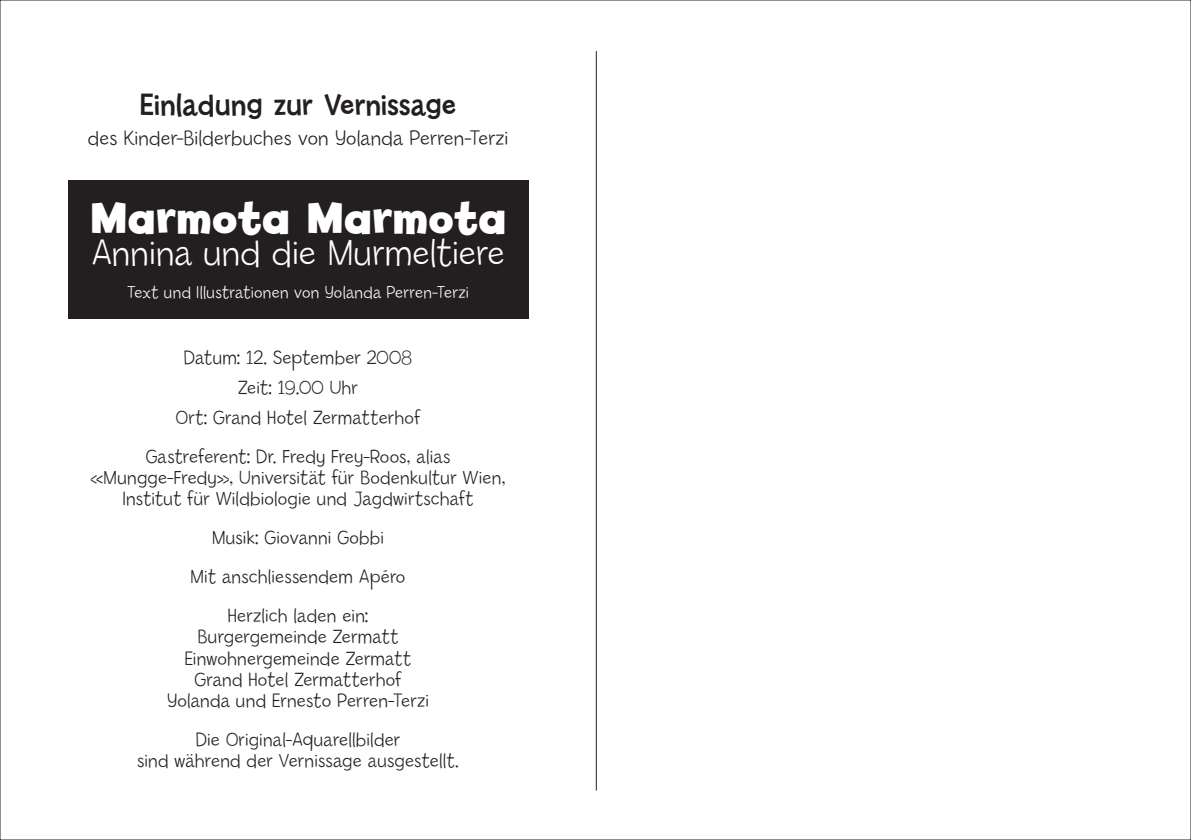
<style>
.page{position:relative;width:1191px;height:840px;background:#fff}
.page>*{position:absolute;margin:0;border:0;box-sizing:border-box;transform-origin:0 0}
.Absatzformat_1{font:700 46.2px "Billy";letter-spacing:.005em;color:#fff}
.Absatzformat_1-2{font:300 38.8px "Billy";letter-spacing:.005em;color:#fff}
.Absatzformat_1-3{font:32px "Billy";color:#231f20}
.Absatzformat_1-4{font:300 22px "Billy";letter-spacing:.005em;color:#231f20}
.Absatzformat_1-5{font:300 20.2px/21.2px "Billy";letter-spacing:.01em;color:#231f20;text-align:center}
.Absatzformat_1-6{font:300 18px "Billy";letter-spacing:.015em;color:#fff}
</style>
<div class="page">
<div style="left:68px;top:180px;width:460px;height:138px;background:#231f20"></div>
<hr style="left:596px;top:51px;width:1px;height:739px;background:#231f20">
<p class="Absatzformat_1-3" style="left:140px;top:87px;width:317px">Einladung zur Vernissage</p>
<p class="Absatzformat_1-4" style="left:88px;top:126px;width:422px">des Kinder-Bilderbuches von Yolanda Perren-Terzi</p>
<p class="Absatzformat_1" style="left:90px;top:192px;width:417px">Marmota Marmota</p>
<p class="Absatzformat_1-2" style="left:91px;top:231px;width:415px">Annina und die Murmeltiere</p>
<p class="Absatzformat_1-6" style="left:127px;top:281px;width:343px">Text und Illustrationen von Yolanda Perren-Terzi</p>
<p class="Absatzformat_1-5" style="left:184px;top:347px;width:230px">Datum: 12. September 2008</p>
<p class="Absatzformat_1-5" style="left:238px;top:377px;width:121px">Zeit: 19.00 Uhr</p>
<p class="Absatzformat_1-5" style="left:176px;top:406px;width:246px">Ort: Grand Hotel Zermatterhof</p>
<p class="Absatzformat_1-5" style="left:90px;top:445px;width:416px">Gastreferent: Dr. Fredy Frey-Roos, alias «Mungge-Fredy», Universität für Bodenkultur Wien,<br>Institut für Wildbiologie und Jagdwirtschaft</p>
<p class="Absatzformat_1-5" style="left:212px;top:527px;width:173px">Musik: Giovanni Gobbi</p>
<p class="Absatzformat_1-5" style="left:191px;top:566px;width:216px">Mit anschliessendem Apéro</p>
<p class="Absatzformat_1-5" style="left:167px;top:605px;width:263px">Herzlich laden ein:<br>Burgergemeinde Zermatt<br>Einwohnergemeinde Zermatt<br>Grand Hotel Zermatterhof<br>Yolanda und Ernesto Perren-Terzi</p>
<p class="Absatzformat_1-5" style="left:137px;top:729px;width:323px">Die Original-Aquarellbilder<br>sind während der Vernissage ausgestellt.</p>
</div>
